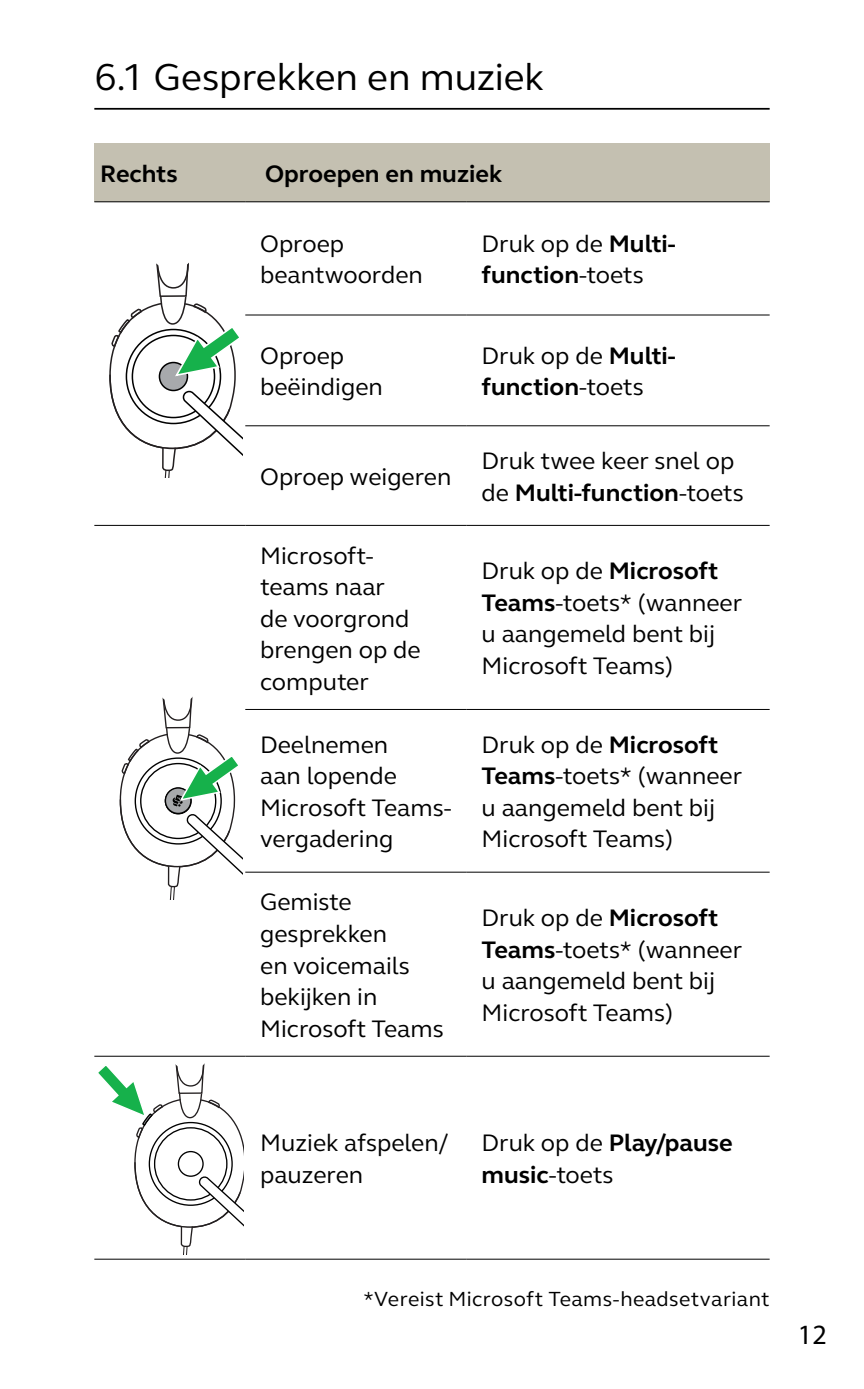
<style>
.page{position:relative;width:864px;height:1389px;background:#fff}
.page>*{position:absolute;margin:0;border:0;box-sizing:border-box;transform-origin:0 0}
.t1{font:38.5px "GN Elliot";color:#000}
.t2{font:28px "Myriad Pro";color:#000}
.t3{font:24.5px/31.5px "GN Elliot";color:#000}
.t4{font:700 24.5px/31.5px "GN Elliot";color:#000}
.t5{font:21px "GN Elliot";letter-spacing:.02em;color:#000}
.s1{font-weight:700}
.s2{font-weight:400}
</style>
<div class="page">
<hr style="left:94px;top:108px;width:675px;height:2px;background:#000">
<div style="left:94px;top:144px;width:151px;height:58px;background:#c4c0b1"></div>
<div style="left:245px;top:144px;width:524px;height:58px;background:#c4c0b1"></div>
<hr style="left:94px;top:201px;width:151px;height:1px;background:#000">
<hr style="left:245px;top:201px;width:221px;height:1px;background:#000">
<hr style="left:466px;top:201px;width:303px;height:1px;background:#000">
<hr style="left:245px;top:314px;width:221px;height:2px;background:#000">
<hr style="left:466px;top:314px;width:303px;height:2px;background:#000">
<hr style="left:245px;top:425px;width:221px;height:1px;background:#000">
<hr style="left:466px;top:425px;width:303px;height:1px;background:#000">
<hr style="left:94px;top:525px;width:151px;height:1px;background:#000">
<hr style="left:245px;top:525px;width:221px;height:1px;background:#000">
<hr style="left:466px;top:525px;width:303px;height:1px;background:#000">
<hr style="left:245px;top:709px;width:221px;height:1px;background:#000">
<hr style="left:466px;top:709px;width:303px;height:1px;background:#000">
<hr style="left:245px;top:872px;width:221px;height:1px;background:#000">
<hr style="left:466px;top:872px;width:303px;height:1px;background:#000">
<hr style="left:94px;top:1056px;width:151px;height:1px;background:#000">
<hr style="left:245px;top:1056px;width:221px;height:1px;background:#000">
<hr style="left:466px;top:1056px;width:303px;height:1px;background:#000">
<hr style="left:94px;top:1259px;width:151px;height:1px;background:#000">
<hr style="left:245px;top:1259px;width:221px;height:1px;background:#000">
<hr style="left:466px;top:1259px;width:303px;height:1px;background:#000">
<svg style="left:109px;top:262px;width:133px;height:216px"></svg>
<svg style="left:119px;top:696px;width:123px;height:203px"></svg>
<svg style="left:98px;top:1063px;width:146px;height:191px"></svg>
<h1 class="t1" style="left:94px;top:51px;width:451px">6.1 Gesprekken en muziek</h1>
<p class="t4" style="left:100px;top:157px;width:79px">Rechts</p>
<p class="t4" style="left:265px;top:158px;width:238px">Oproepen en muziek</p>
<p class="t3" style="left:260px;top:227px;width:164px">Oproep beantwoorden</p>
<p class="t3" style="left:481px;top:227px;width:195px">Druk op de <span class="s1">Multi&shy;function</span>-toets</p>
<p class="t3" style="left:260px;top:339px;width:124px">Oproep beëindigen</p>
<p class="t3" style="left:481px;top:339px;width:195px">Druk op de <span class="s1">Multi&shy;function</span>-toets</p>
<p class="t3" style="left:260px;top:460px;width:192px">Oproep weigeren</p>
<p class="t3" style="left:260px;top:539px;width:162px">Microsoft&shy;teams naar<br>de voorgrond brengen op de computer</p>
<p class="t3" style="left:481px;top:444px;width:263px">Druk twee keer snel op de <span class="s1">Multi-function</span>-toets</p>
<p class="t3" style="left:481px;top:555px;width:262px">Druk op de <span class="s1">Microsoft<br>Teams</span>-toets* (wanneer u aangemeld bent bij<br>Microsoft Teams)</p>
<p class="t3" style="left:260px;top:728px;width:193px">Deelnemen<br>aan lopende<br>Microsoft Teams&shy;vergadering</p>
<p class="t3" style="left:481px;top:728px;width:262px">Druk op de <span class="s1">Microsoft<br>Teams</span>-toets* (wanneer u aangemeld bent bij<br>Microsoft Teams)</p>
<p class="t3" style="left:260px;top:886px;width:185px">Gemiste gesprekken<br>en voicemails bekijken in<br>Microsoft Teams</p>
<p class="t3" style="left:481px;top:902px;width:262px">Druk op de <span class="s1">Microsoft<br>Teams</span>-toets* (wanneer u aangemeld bent bij<br>Microsoft Teams)</p>
<p class="t3" style="left:260px;top:1126px;width:189px">Muziek afspelen/ pauzeren</p>
<p class="t4" style="left:481px;top:1127px;width:252px"><span class="s2">Druk op de</span> Play/pause music<span class="s2">-toets</span></p>
<p class="t5" style="left:363px;top:1285px;width:407px">*Vereist Microsoft Teams-headsetvariant</p>
<p class="t2" style="left:797px;top:1317px;width:30px">12</p>
</div>
